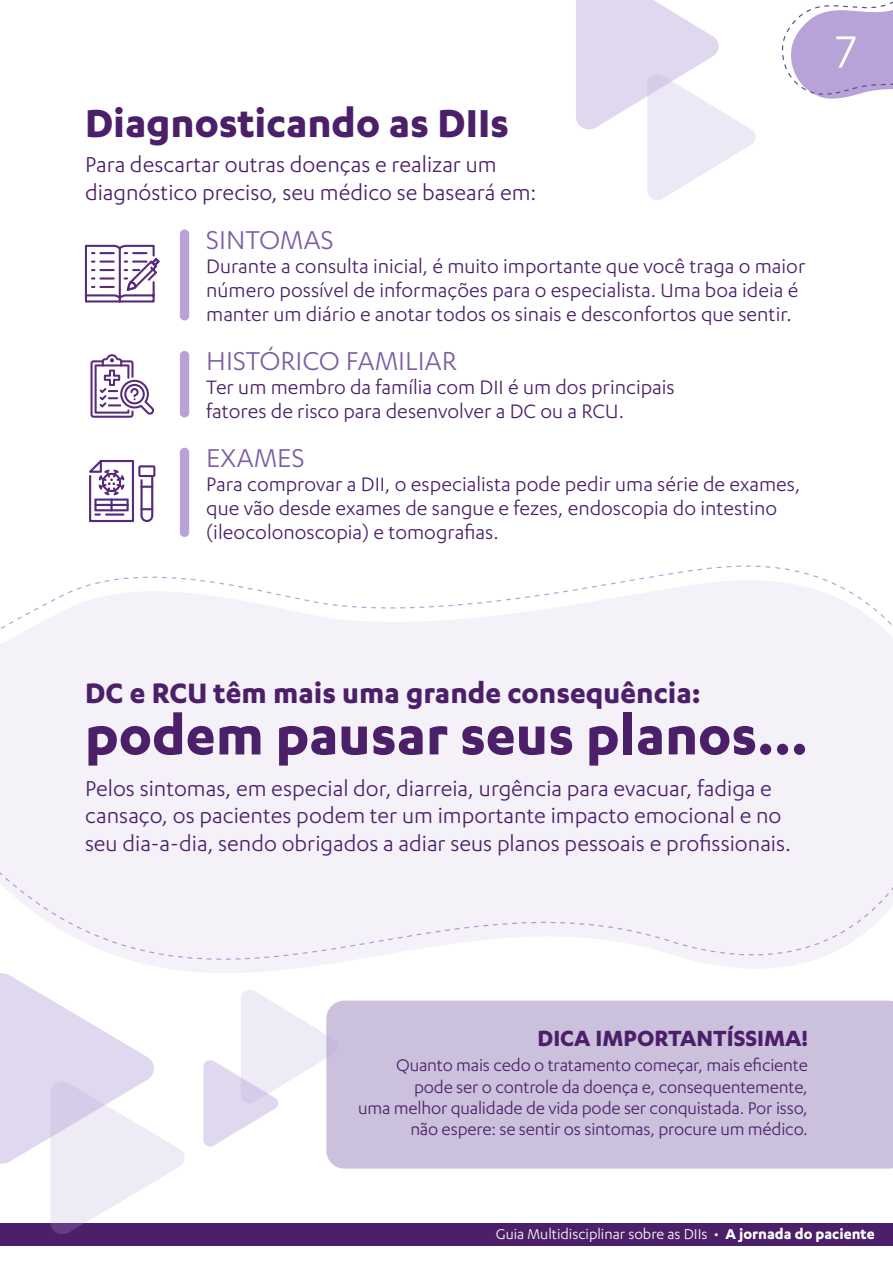
<style>
.page{position:relative;width:893px;height:1263px;background:#fff}
.page>*{position:absolute;margin:0;border:0;box-sizing:border-box;transform-origin:0 0}
.t1{font:700 61.95px "Karbon";color:#4c2069}
.t2{font:52.5px "Karbon";color:#fff}
.t3{font:700 45.15px "Karbon";color:#4c2069}
.t4{font:700 32.55px "Karbon";color:#4c2069}
.t5{font:30px "Karbon";color:#7a5da3}
.t6{font:700 25.5px "Karbon";color:#4c2069}
.t7{font:24.75px/27.8px "Karbon";color:#4c2069}
.t8{font:22.5px/24px "Karbon";color:#4c2069}
.t9{font:19.5px/21.5px "Karbon";letter-spacing:-.01em;color:#4c2069;text-align:right}
.t10{font:16.5px "Karbon";color:#fff}
.s1{font-weight:700}
</style>
<div class="page">
<svg style="left:91px;top:945px;width:582px;height:56px"></svg>
<svg style="left:681px;top:945px;width:165px;height:24px"></svg>
<svg style="left:0;top:577px;width:893px;height:368px"></svg>
<div style="left:180px;top:229px;width:9px;height:91px;background:#b7a3d8;border-radius:5px"></div>
<div style="left:180px;top:351px;width:9px;height:66px;background:#b7a3d8;border-radius:5px"></div>
<div style="left:180px;top:448px;width:9px;height:89px;background:#b7a3d8;border-radius:5px"></div>
<svg style="left:84px;top:244px;width:76px;height:59px"></svg>
<svg style="left:89px;top:460px;width:66px;height:62px"></svg>
<svg style="left:90px;top:354px;width:64px;height:64px"></svg>
<svg style="left:781px;top:1px;width:112px;height:98px"></svg>
<div style="left:326px;top:1001px;width:567px;height:167px;background:#ccc1dc"></div>
<div style="left:0;top:1223px;width:893px;height:23px;background:#4c2069"></div>
<svg style="left:0;top:973px;width:186px;height:261px"></svg>
<svg style="left:576px;top:0;width:180px;height:200px"></svg>
<svg style="left:203px;top:990px;width:137px;height:156px"></svg>
<p class="t3" style="left:85px;top:98px;width:426px">Diagnosticando as DIIs</p>
<p class="t7" style="left:85px;top:150px;width:453px">Para descartar outras doenças e realizar um diagnóstico preciso, seu médico se baseará em:</p>
<p class="t5" style="left:206px;top:223px;width:129px">SINTOMAS</p>
<p class="t8" style="left:206px;top:253px;width:601px">Durante a consulta inicial, é muito importante que você traga o maior número possível de informações para o especialista. Uma boa ideia é manter um diário e anotar todos os sinais e desconfortos que sentir.</p>
<p class="t5" style="left:206px;top:345px;width:252px">HISTÓRICO FAMILIAR</p>
<p class="t8" style="left:206px;top:375px;width:470px">Ter um membro da família com DII é um dos principais fatores de risco para desenvolver a DC ou a RCU.</p>
<p class="t5" style="left:206px;top:441px;width:100px">EXAMES</p>
<p class="t8" style="left:206px;top:472px;width:596px">Para comprovar a DII, o especialista pode pedir uma série de exames, que vão desde exames de sangue e fezes, endoscopia do intestino (ileocolonoscopia) e tomografias.</p>
<p class="t2" style="left:836px;top:23px;width:23px">7</p>
<p class="t4" style="left:85px;top:675px;width:617px">DC e RCU têm mais uma grande consequência:</p>
<p class="t1" style="left:85px;top:700px;width:724px">podem pausar seus planos...</p>
<p class="t7" style="left:85px;top:773px;width:708px">Pelos sintomas, em especial dor, diarreia, urgência para evacuar, fadiga e cansaço, os pacientes podem ter um importante impacto emocional e no seu dia-a-dia, sendo obrigados a adiar seus planos pessoais e profissionais.</p>
<p class="t6" style="left:537px;top:1024px;width:272px">DICA IMPORTANTÍSSIMA!</p>
<p class="t9" style="left:358px;top:1054px;width:451px">Quanto mais cedo o tratamento começar, mais eficiente pode ser o controle da doença e, consequentemente,<br>uma melhor qualidade de vida pode ser conquistada. Por isso, não espere: se sentir os sintomas, procure um médico.</p>
<p class="t10" style="left:496px;top:1225px;width:380px">Guia Multidisciplinar sobre as DIIs • <span class="s1">A jornada do paciente</span></p>
</div>
